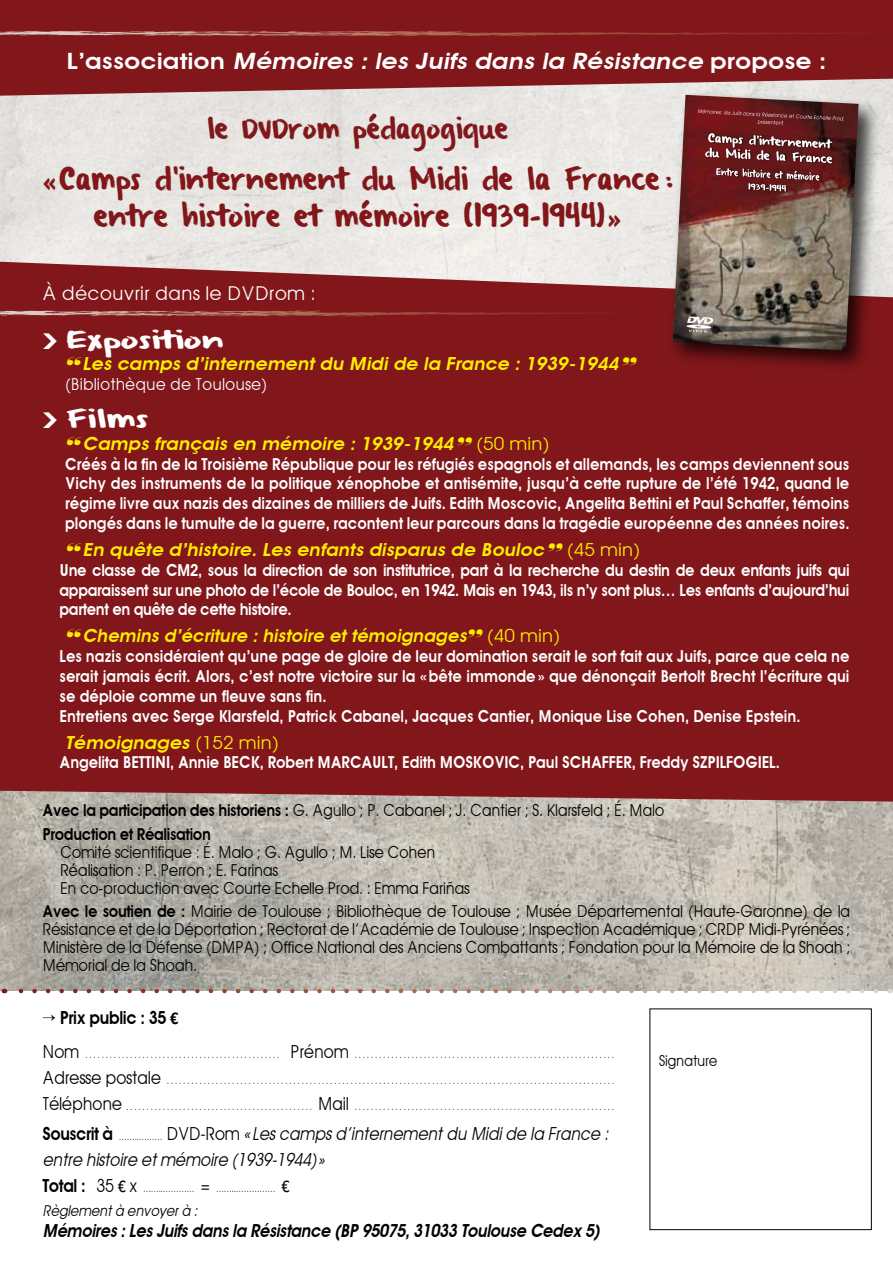
<style>
.page{position:relative;width:893px;height:1263px;background:#fff}
.page>*{position:absolute;margin:0;border:0;box-sizing:border-box;transform-origin:0 0}
.t1{font:25.5px/37.8px "From Where You Are";color:#81171a;text-align:center;scale:.9 1}
.t2{font:24px "From Where You Are";color:#81171a;scale:.9 1}
.t3{font:italic 600 22.5px "Avant Garde";color:#fff;scale:1.13 1}
.t4{font:20.85px "From Where You Are";color:#fff;scale:1.32 1}
.t5{font:19.05px "Avant Garde";color:#fff}
.t6{font:italic 600 18px "Avant Garde";color:#ffed00;scale:1.06 1}
.t7{font:italic 18px/25.8px "Avant Garde";color:#000;scale:.9 1}
.t8{font:italic 600 18px "Avant Garde";color:#000;scale:.9 1}
.t9{font:italic 600 18px "Avant Garde";color:#ffed00}
.t10{font:600 18px "Avant Garde";letter-spacing:-.025em;color:#000;scale:.9 1}
.t11{font:600 16.5px/19.8px "Avant Garde";color:#fff;text-align:justify;scale:.9 1}
.t12{font:16.5px/18px "Avant Garde";letter-spacing:-.025em;color:#000;scale:.9 1}
.t13{font:600 16.5px/23.9px "Avant Garde";letter-spacing:-.025em;color:#000;scale:.9 1}
.t14{font:16.5px "Avant Garde";color:#fff;scale:.95 1}
.t15{font:italic 15px "Avant Garde";color:#000;scale:.9 1}
.t16{font:15px "Avant Garde";letter-spacing:-.025em;color:#000;scale:.9 1}
.t17{font:9px "Avant Garde";color:#000;scale:.9 1}
.s1{font-style:normal}
.s2{font-family:"Fontastique Fontastique"}
.s3{font-weight:400;font-style:normal}
.s4{font-weight:400}
.s5{font-weight:600}
.s6{font-family:"Calibri";font-weight:700}
.s7{font-size:18px}
.s8{font-weight:600;font-style:normal}
.s9{font-style:normal;font-size:9px}
.s10{font-weight:600;font-size:18px}
.s11{font-family:"Calibri";font-size:18px}
</style>
<div class="page">
<img style="left:0;top:801px;width:893px;height:189px">
<svg style="left:0;top:0;width:893px;height:96px;background:#89282b"></svg>
<div style="left:0;top:262px;width:893px;height:539px;background:#81171a"></div>
<div style="left:667px;top:90px;width:214px;height:284px;background:#000;opacity:.75"></div>
<img style="left:673px;top:95px;width:186px;height:256px">
<svg style="left:705px;top:132px;width:130px;height:62px;background:#773c3d"></svg>
<svg style="left:698px;top:109px;width:146px;height:16px;background:#6d2527"></svg>
<svg style="left:673px;top:122px;width:10px;height:143px"></svg>
<svg style="left:686px;top:316px;width:28px;height:17px"></svg>
<svg style="left:4px;top:989px;width:872px;height:4px"></svg>
<div style="left:649px;top:1008px;width:223px;height:222px;border:1px solid #000"></div>
<svg style="left:0;top:310px;width:316px;height:3px"></svg>
<svg style="left:10px;top:31px;width:447px;height:2px"></svg>
<svg style="left:43px;top:333px;width:14px;height:16px"></svg>
<svg style="left:43px;top:412px;width:14px;height:16px"></svg>
<h3 class="t3" style="left:67px;top:48px;width:673px"><span class="s1">L ’ a s s o c i a t i o n</span> Mémoires : les Juifs dans la Résistance <span class="s1">p ro p o s e :</span></h3>
<h2 class="t2" style="left:207px;top:117px;width:336px">le DVDrom pédagogique</h2>
<h1 class="t1" style="left:43px;top:162px;width:702px"><span class="s2">«</span>Camps d’internement du Midi de la France : entre histoire et mémoire (1939-1944)<span class="s2">»</span></h1>
<p class="t5" style="left:43px;top:282px;width:275px">À découvrir dans le DVDrom :</p>
<p class="t4" style="left:66px;top:329px;width:121px">Exposition</p>
<p class="t6" style="left:65px;top:353px;width:543px">❛❛ Les camps d’internement du Midi de la France : 1939-1944❜❜</p>
<p class="t14" style="left:65px;top:374px;width:214px">(Bibliothèque de Toulouse)</p>
<p class="t4" style="left:66px;top:409px;width:64px">Films</p>
<p class="t6" style="left:65px;top:433px;width:459px">❛❛ Camps français en mémoire : 1939-1944❜❜ <span class="s3">( 5 0 m i n )</span></p>
<p class="t11" style="left:65px;top:454px;width:873px">Créés à la fin de la Troisième République pour les réfugiés espagnols et allemands, les camps deviennent sous Vichy des instruments de la politique xénophobe et antisémite, jusqu’à cette rupture de l’été 1942, quand le régime livre aux nazis des dizaines de milliers de Juifs. Edith Moscovic, Angelita Bettini et Paul Schaffer, témoins plongés dans le tumulte de la guerre, racontent leur parcours dans la tragédie européenne des années noires.</p>
<p class="t6" style="left:65px;top:539px;width:544px">❛❛ En quête d’histoire. Les enfants disparus de Bouloc❜❜ <span class="s3">( 4 5 m i n )</span></p>
<p class="t11" style="left:60px;top:560px;width:879px">Une classe de CM2, sous la direction de son institutrice, part à la recherche du destin de deux enfants juifs qui apparaissent sur une photo de l’école de Bouloc, en 1942. Mais en 1943, ils n’y sont plus… Les enfants d’aujourd’hui partent en quête de cette histoire.</p>
<p class="t9" style="left:65px;top:625px;width:497px">❛❛ Chemins d’écriture : histoire et témoignages❜❜ <span class="s3">( 4 0 m i n )</span></p>
<p class="t11" style="left:60px;top:646px;width:879px;text-align:left">Les nazis considéraient qu’une page de gloire de leur domination serait le sort fait aux Juifs, parce que cela ne serait jamais écrit. Alors, c’est notre victoire sur la «bête immonde» que dénonçait Bertolt Brecht l’écriture qui se déploie comme un fleuve sans fin.<br>Entretiens avec Serge Klarsfeld, Patrick Cabanel, Jacques Cantier, Monique Lise Cohen, Denise Epstein.</p>
<p class="t6" style="left:65px;top:731px;width:203px">Témoignages <span class="s3">( 1 5 2 m i n )</span></p>
<p class="t11" style="left:60px;top:752px;width:802px">Angelita BETTINI, Annie BECK, Robert MARCAULT, Edith MOSKOVIC, Paul SCHAFFER, Freddy SZPILFOGIEL.</p>
<p class="t13" style="left:43px;top:798px;width:693px">Avec la participation des historiens : <span class="s4">G. Agullo ; P. Cabanel ; J. Cantier ; S. Klarsfeld ; É. Malo<br></span>Production et Réalisation</p>
<p class="t12" style="left:60px;top:842px;width:457px">Comité scientifique : É. Malo ; G. Agullo ; M. Lise Cohen<br>Réalisation : P. Perron ; E. Farinas<br>En co-production avec Courte Echelle Prod. : Emma Fariñas</p>
<p class="t12" style="left:43px;top:902px;width:899px;text-align:justify"><span class="s5">Avec le soutien de :</span> Mairie de Toulouse ; Bibliothèque de Toulouse ; Musée Départemental (Haute-Garonne) de la Résistance et de la Déportation ; Rectorat de l’Académie de Toulouse ; Inspection Académique ; CRDP Midi-Pyrénées ; Ministère de la Défense (DMPA) ; Office National des Anciens Combattants ; Fondation pour la Mémoire de la Shoah ; Mémorial de la Shoah.</p>
<p class="t10" style="left:43px;top:1007px;width:152px">→ Prix public : 35 <span class="s6">€</span></p>
<p class="t17" style="left:43px;top:1049px;width:49px"><span class="s7">Nom</span> .................................................</p>
<p class="t17" style="left:290px;top:1049px;width:73px"><span class="s7">Prénom</span> .................................................................</p>
<p class="t17" style="left:43px;top:1075px;width:140px"><span class="s7">Adresse postale</span> ...............................................................................................................</p>
<p class="t17" style="left:43px;top:1101px;width:97px"><span class="s7">Téléphone</span> ..............................................</p>
<p class="t17" style="left:318px;top:1101px;width:43px"><span class="s7">Mail</span> .................................................................</p>
<p class="t7" style="left:43px;top:1121px;width:635px"><span class="s8">S o u s c r i t à</span> <span class="s9">… … . . … … …</span> <span class="s1">D V D - R o m</span> «Lescampsd’internementdu Midide la France : entre histoire etmémoire (1939-1944)»</p>
<p class="t17" style="left:43px;top:1183px;width:276px"><span class="s10">Total :</span> <span class="s7">35</span> <span class="s11">€</span> <span class="s7">x</span> ……..………… <span class="s7">=</span> ……..…………… <span class="s11">€</span></p>
<p class="t15" style="left:43px;top:1201px;width:177px">Règlementà envoyerà :</p>
<p class="t8" style="left:43px;top:1220px;width:625px">Mémoires:LesJuifsdansla Résistance (BP 95075,31033 Toulouse Cedex 5)</p>
<p class="t16" style="left:659px;top:1051px;width:67px">Signature</p>
</div>
